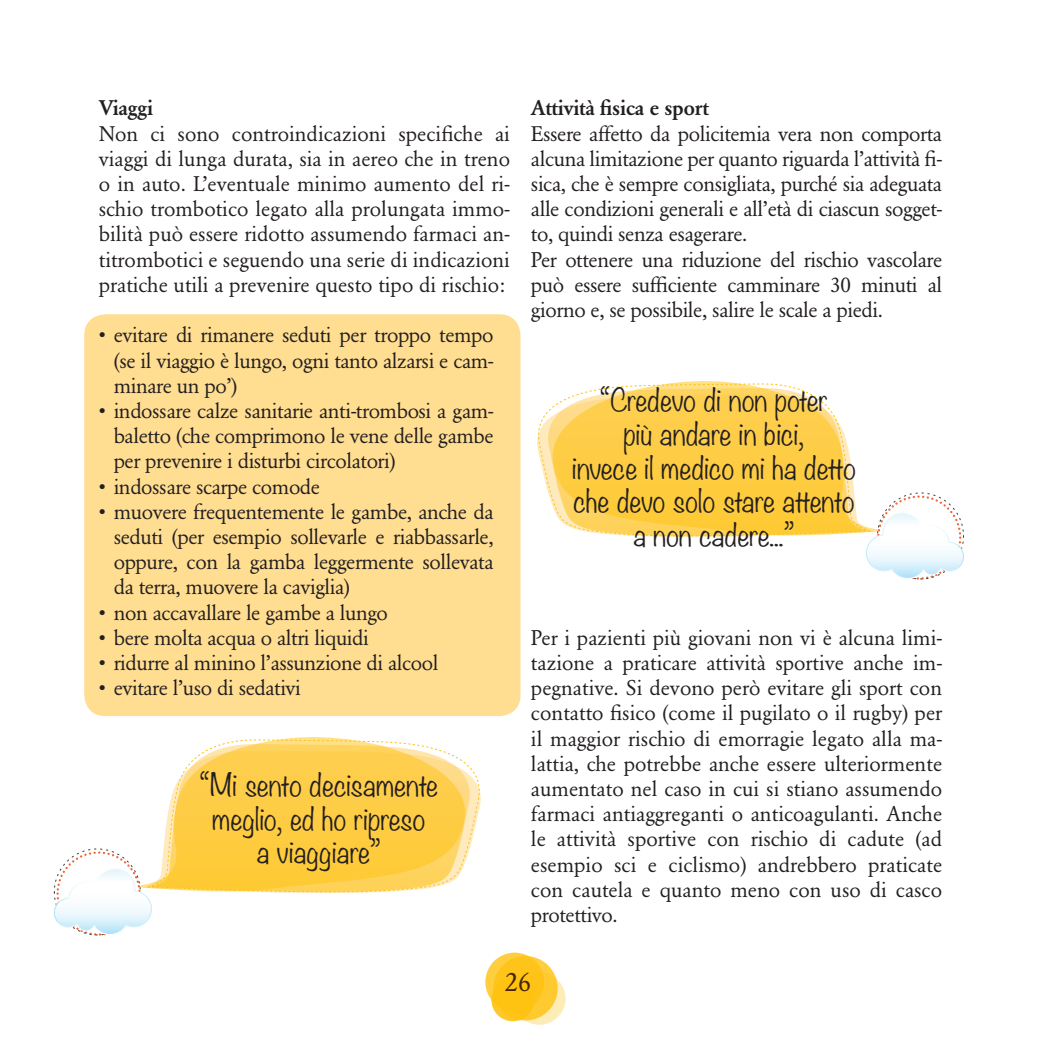
<style>
.page{position:relative;width:1041px;height:1042px;background:#fff}
.page>*{position:absolute;margin:0;border:0;box-sizing:border-box;transform-origin:0 0}
.t1{font:300 28px "Noteworthy";color:#231f20}
.t2{font:300 28px "Noteworthy";letter-spacing:-.02em;color:#231f20}
.t3{font:26.25px "Garamond BE";color:#492200}
.t4{font:21px/25.2px "Garamond BE";letter-spacing:-.02em;color:#231f20;text-align:justify}
.t5{font:500 21px "Garamond BE";letter-spacing:-.02em;color:#231f20}
</style>
<div class="page">
<svg style="left:491px;top:978px;width:43px;height:43px"></svg>
<svg style="left:493px;top:956px;width:65px;height:64px"></svg>
<svg style="left:513px;top:972px;width:53px;height:53px"></svg>
<svg style="left:485px;top:952px;width:59px;height:59px;background:#fec51f"></svg>
<div style="left:84px;top:314px;width:436px;height:402px;background:#ffdd91;border-radius:21px"></div>
<svg style="left:205px;top:762px;width:276px;height:131px"></svg>
<svg style="left:131px;top:737px;width:334px;height:154px"></svg>
<svg style="left:54px;top:868px;width:98px;height:67px"></svg>
<svg style="left:537px;top:406px;width:276px;height:131px"></svg>
<svg style="left:553px;top:381px;width:333px;height:154px"></svg>
<svg style="left:866px;top:512px;width:98px;height:67px"></svg>
<p class="t5" style="left:99px;top:96px;width:56px">Viaggi</p>
<p class="t4" style="left:99px;top:121px;width:413px">Non ci sono controindicazioni specifiche ai viaggi di lunga durata, sia in aereo che in treno o in auto. L’eventuale minimo aumento del ri&shy;schio trombotico legato alla prolungata immo&shy;bilità può essere ridotto assumendo farmaci an&shy;titrombotici e seguendo una serie di indicazioni pratiche utili a prevenire questo tipo di rischio:</p>
<p class="t4" style="left:114px;top:323px;width:381px;text-indent:-15px">• evitare di rimanere seduti per troppo tempo (se il viaggio è lungo, ogni tanto alzarsi e cam&shy;minare un po’)</p>
<p class="t4" style="left:114px;top:398px;width:381px;text-indent:-15px">• indossare calze sanitarie anti-trombosi a gam&shy;baletto (che comprimono le vene delle gambe per prevenire i disturbi circolatori)</p>
<p class="t4" style="left:99px;top:474px;width:223px">• indossare scarpe comode</p>
<p class="t4" style="left:114px;top:499px;width:381px;text-indent:-15px">• muovere frequentemente le gambe, anche da seduti (per esempio sollevarle e riabbassarle, oppure, con la gamba leggermente sollevata da terra, muovere la caviglia)</p>
<p class="t4" style="left:99px;top:600px;width:291px">• non accavallare le gambe a lungo</p>
<p class="t4" style="left:99px;top:625px;width:272px">• bere molta acqua o altri liquidi</p>
<p class="t4" style="left:99px;top:650px;width:341px">• ridurre al minino l’assunzione di alcool</p>
<p class="t4" style="left:99px;top:675px;width:204px">• evitare l’uso di sedativi</p>
<p class="t1" style="left:199px;top:760px;width:240px">“Mi sento decisamente</p>
<p class="t1" style="left:212px;top:794px;width:215px">meglio, ed ho ripreso</p>
<p class="t1" style="left:256px;top:827px;width:126px">a viaggiare”</p>
<p class="t5" style="left:531px;top:96px;width:180px">Attività fisica e sport</p>
<p class="t4" style="left:531px;top:121px;width:413px">Essere affetto da policitemia vera non comporta alcuna limitazione per quanto riguarda l’attività fi&shy;sica, che è sempre consigliata, purché sia adeguata alle condizioni generali e all’età di ciascun sogget&shy;to, quindi senza esagerare.</p>
<p class="t4" style="left:531px;top:247px;width:413px">Per ottenere una riduzione del rischio vascolare può essere sufficiente camminare 30 minuti al giorno e, se possibile, salire le scale a piedi.</p>
<p class="t1" style="left:600px;top:376px;width:230px">“Credevo di non poter</p>
<p class="t1" style="left:623px;top:409px;width:183px">più andare in bici,</p>
<p class="t1" style="left:572px;top:443px;width:285px">invece il medico mi ha detto</p>
<p class="t2" style="left:573px;top:477px;width:283px">che devo solo stare attento</p>
<p class="t1" style="left:633px;top:510px;width:163px">a non cadere...”</p>
<p class="t4" style="left:531px;top:625px;width:413px">Per i pazienti più giovani non vi è alcuna limi&shy;tazione a praticare attività sportive anche im&shy;pegnative. Si devono però evitare gli sport con contatto fisico (come il pugilato o il rugby) per il maggior rischio di emorragie legato alla ma&shy;lattia, che potrebbe anche essere ulteriormente aumentato nel caso in cui si stiano assumendo farmaci antiaggreganti o anticoagulanti. Anche le attività sportive con rischio di cadute (ad esempio sci e ciclismo) andrebbero praticate con cautela e quanto meno con uso di casco protettivo.</p>
<p class="t3" style="left:505px;top:967px;width:28px">26</p>
</div>
